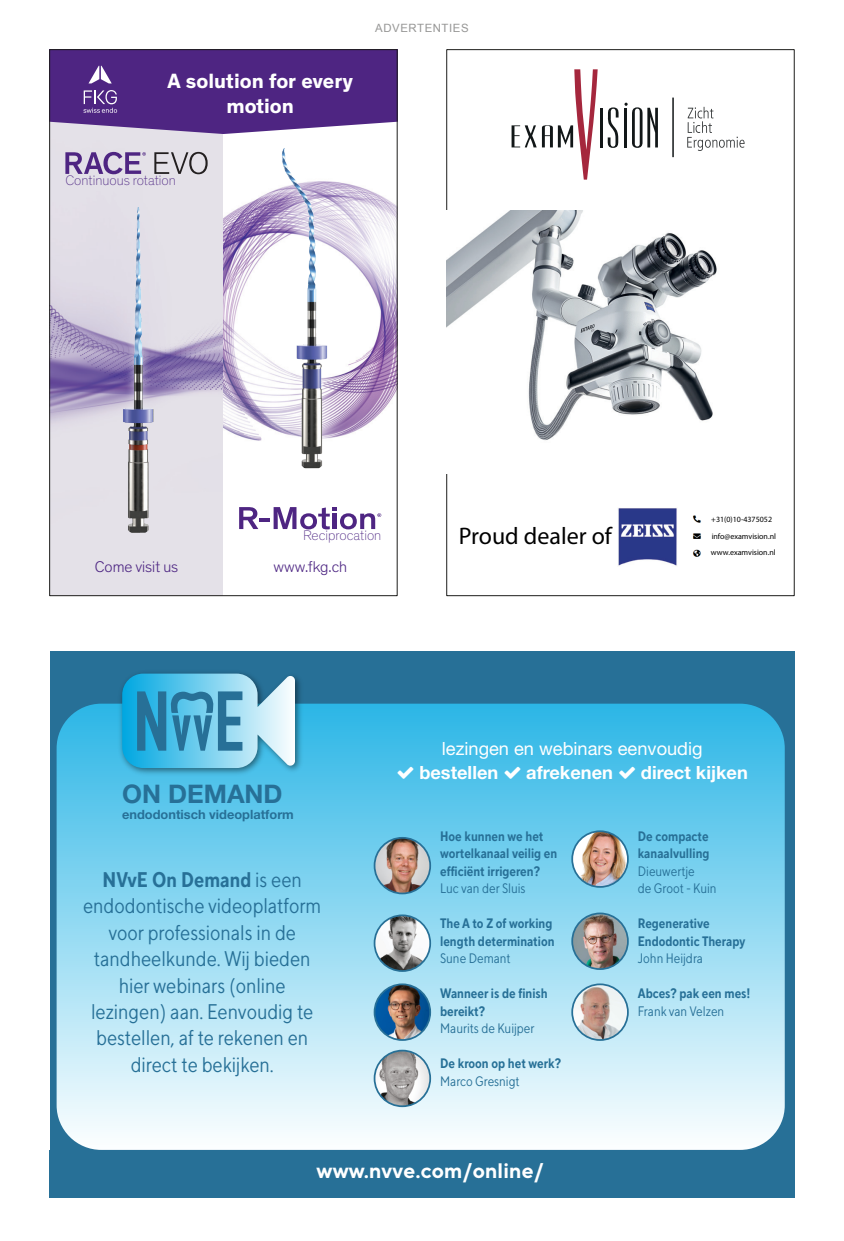
<style>
.page{position:relative;width:844px;height:1241px;background:#fff}
.page>*{position:absolute;margin:0;border:0;box-sizing:border-box;transform-origin:0 0}
.t1{font:700 25.55px "Helvetica Neue LT Std";color:#277097}
.t2{font:23.97px "Myriad Pro";color:#000}
.t3{font:21.18px/26.4px "TT Norms Std Cond";color:#277097;text-align:center}
.t4{font:700 21px/25.2px "Theinhardt";color:#fff;text-align:center}
.t5{font:700 21px "TT Norms";color:#fff}
.t6{font:700 18.2px "Helvetica Neue LT Std";color:#fff}
.t7{font:18.2px "Helvetica Neue LT Std";color:#fff}
.t8{font:300 15.75px "Theinhardt";color:#4f2884}
.t9{font:100 14px "Theinhardt";color:#4f2884}
.t10{font:700 13.65px/17.5px "TT Norms Std Cond";color:#277097}
.t11{font:13.65px/17.5px "TT Norms Std Cond";color:#277097}
.t12{font:700 12.78px "Helvetica Neue LT Std";color:#277097}
.t13{font:11.38px "Arial";letter-spacing:.05em;color:#979796}
.t14{font:8.05px "Myriad Pro";color:#000}
.s1{font-weight:700}
</style>
<div class="page">
<img style="left:51px;top:134px;width:172px;height:460px">
<img style="left:223px;top:198px;width:172px;height:332px">
<img style="left:236px;top:148px;width:149px;height:342px">
<img style="left:61px;top:178px;width:150px;height:371px">
<svg style="left:154px;top:152px;width:53px;height:22px"></svg>
<svg style="left:65px;top:152px;width:81px;height:22px;background:#a18ebb"></svg>
<svg style="left:239px;top:507px;width:19px;height:22px"></svg>
<hr style="left:259px;top:518px;width:10px;height:4px;background:#4e2582">
<svg style="left:273px;top:507px;width:108px;height:22px"></svg>
<svg style="left:51px;top:50px;width:347px;height:84px;background:#5b368b"></svg>
<svg style="left:511px;top:69px;width:86px;height:111px"></svg>
<hr style="left:599px;top:108px;width:3px;height:39px;background:#121718">
<svg style="left:607px;top:107px;width:11px;height:41px"></svg>
<svg style="left:624px;top:103px;width:33px;height:45px"></svg>
<hr style="left:672px;top:98px;width:1px;height:59px;background:#353839">
<svg style="left:687px;top:107px;width:57px;height:44px"></svg>
<img style="left:446px;top:210px;width:271px;height:231px">
<img style="left:693px;top:515px;width:8px;height:42px">
<img style="left:618px;top:508px;width:58px;height:58px">
<div style="left:50px;top:651px;width:744px;height:546px;background:#277097"></div>
<div style="left:57px;top:703px;width:727px;height:446px;background:linear-gradient(to bottom,#2bb5e6,#fbfdfe);border-radius:45px"></div>
<img style="left:374px;top:837px;width:56px;height:56px;border-radius:50%">
<div style="left:373px;top:836px;width:58px;height:58px;border:2px solid #277097;border-radius:50%"></div>
<img style="left:374px;top:915px;width:56px;height:55px;border-radius:50%">
<div style="left:373px;top:914px;width:58px;height:57px;border:2px solid #277097;border-radius:50%"></div>
<img style="left:374px;top:984px;width:56px;height:55px;border-radius:50%">
<div style="left:373px;top:983px;width:58px;height:57px;border:2px solid #277097;border-radius:50%"></div>
<img style="left:374px;top:1050px;width:56px;height:56px;border-radius:50%">
<div style="left:373px;top:1049px;width:58px;height:57px;border:2px solid #277097;border-radius:50%"></div>
<img style="left:572px;top:831px;width:55px;height:55px;border-radius:50%">
<div style="left:571px;top:830px;width:57px;height:57px;border:2px solid #277097;border-radius:50%"></div>
<img style="left:572px;top:913px;width:55px;height:55px;border-radius:50%">
<div style="left:571px;top:912px;width:57px;height:57px;border:2px solid #277097;border-radius:50%"></div>
<img style="left:572px;top:984px;width:55px;height:55px;border-radius:50%">
<div style="left:571px;top:983px;width:57px;height:57px;border:2px solid #277097;border-radius:50%"></div>
<img style="left:118px;top:672px;width:186px;height:104px">
<svg style="left:122px;top:673px;width:173px;height:95px"></svg>
<svg style="left:397px;top:767px;width:16px;height:12px"></svg>
<svg style="left:504px;top:767px;width:16px;height:12px"></svg>
<svg style="left:619px;top:767px;width:16px;height:12px"></svg>
<h3 class="t4" style="left:167px;top:68px;width:187px">A solution for every motion</h3>
<p class="t13" style="left:375px;top:24px;width:95px">ADVERTENTIES</p>
<p class="t9" style="left:65px;top:172px;width:112px">Continuous rotation</p>
<p class="t8" style="left:95px;top:557px;width:85px">Come visit us</p>
<p class="t9" style="left:303px;top:527px;width:80px">Reciprocation</p>
<p class="t8" style="left:273px;top:557px;width:75px">www.fkg.ch</p>
<h2 class="t2" style="left:458px;top:526px;width:154px">Proud dealer of</h2>
<p class="t14" style="left:711px;top:516px;width:62px">+31(0)10-4375052</p>
<p class="t14" style="left:711px;top:532px;width:66px">info@examvision.nl</p>
<p class="t14" style="left:710px;top:549px;width:66px">www.examvision.nl</p>
<h1 class="t1" style="left:122px;top:784px;width:162px">ON DEMAND</h1>
<p class="t12" style="left:122px;top:810px;width:173px">endodontisch videoplatform</p>
<h3 class="t3" style="left:83px;top:867px;width:240px"><span class="s1">NVvE On Demand</span> is een endodontische videoplatform voor professionals in de tandheelkunde. Wĳ bieden hier webinars (online lezingen) aan. Eenvoudig te bestellen, af te rekenen en direct te bekĳken.</h3>
<h3 class="t7" style="left:442px;top:741px;width:262px">lezingen en webinars eenvoudig</h3>
<h3 class="t6" style="left:419px;top:766px;width:80px">bestellen</h3>
<h3 class="t6" style="left:526px;top:766px;width:88px">afrekenen</h3>
<h3 class="t6" style="left:640px;top:766px;width:108px">direct kijken</h3>
<p class="t10" style="left:440px;top:827px;width:119px">Hoe kunnen we het wortelkanaal veilig en efficiënt irrigeren?</p>
<p class="t11" style="left:440px;top:880px;width:87px">Luc van der Sluis</p>
<p class="t10" style="left:440px;top:915px;width:116px">The A to Z of working length determination</p>
<p class="t11" style="left:440px;top:950px;width:72px">Sune Demant</p>
<p class="t10" style="left:440px;top:985px;width:109px">Wanneer is de finish bereikt?</p>
<p class="t11" style="left:440px;top:1020px;width:96px">Maurits de Kuĳper</p>
<p class="t10" style="left:440px;top:1055px;width:122px">De kroon op het werk?</p>
<p class="t11" style="left:440px;top:1072px;width:81px">Marco Gresnigt</p>
<p class="t10" style="left:637px;top:827px;width:73px">De compacte kanaalvulling</p>
<p class="t11" style="left:637px;top:862px;width:80px">Dieuwertje<br>de Groot - Kuin</p>
<p class="t10" style="left:637px;top:915px;width:109px">Regenerative<br>Endodontic Therapy</p>
<p class="t11" style="left:637px;top:950px;width:67px">John Heĳdra</p>
<p class="t10" style="left:637px;top:985px;width:114px">Abces? pak een mes!</p>
<p class="t11" style="left:637px;top:1002px;width:88px">Frank van Velzen</p>
<h3 class="t5" style="left:316px;top:1157px;width:229px">www.nvve.com/online/</h3>
</div>
